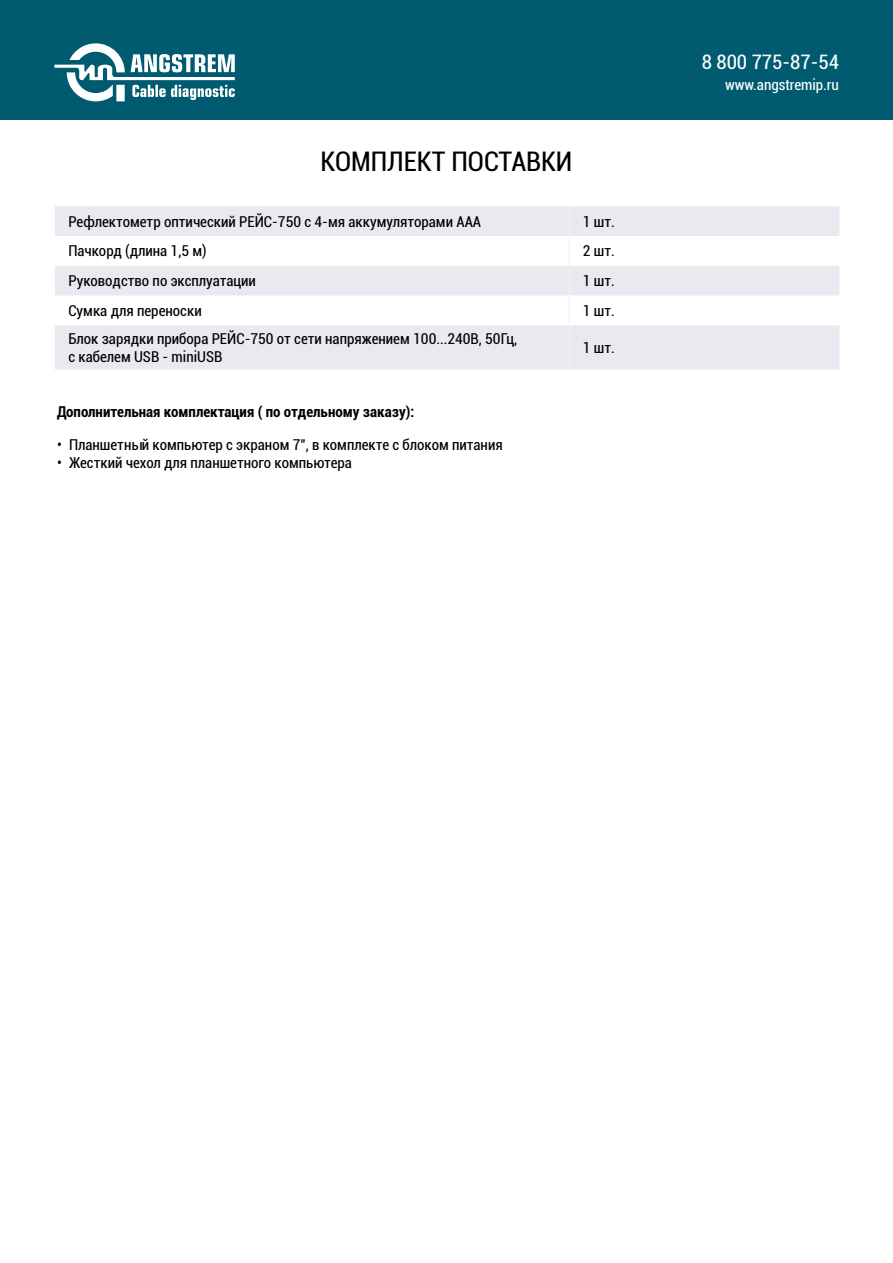
<style>
.page{position:relative;width:893px;height:1263px;background:#fff}
.page>*{position:absolute;margin:0;border:0;box-sizing:border-box;transform-origin:0 0}
.t1{font:condensed 27px "Roboto";color:#000}
.t2{font:condensed 19.95px "Roboto";color:#fff}
.t3{font:condensed 15px/18px "Roboto";color:#000}
.t4{font:700 condensed 15px "Roboto";color:#000}
.t5{font:condensed 15px "Roboto";color:#fff}
</style>
<div class="page">
<div style="left:0;top:0;width:893px;height:119px;background:#005b71"></div>
<svg style="left:54px;top:43px;width:181px;height:58px"></svg>
<svg style="left:55px;top:206px;width:784px;height:163px;fill:#e8eaf0"></svg>
<svg style="left:569px;top:206px;width:1px;height:163px"></svg>
<h1 class="t1" style="left:321px;top:143px;width:253px">КОМПЛЕКТ ПОСТАВКИ</h1>
<p class="t3" style="left:68px;top:212px;width:414px">Рефлектометр оптический РЕЙС-750 с 4-мя аккумуляторами ААА</p>
<p class="t3" style="left:583px;top:212px;width:34px">1 шт.</p>
<p class="t3" style="left:68px;top:242px;width:140px">Пачкорд (длина 1,5 м)</p>
<p class="t3" style="left:583px;top:242px;width:34px">2 шт.</p>
<p class="t3" style="left:68px;top:271px;width:189px">Руководство по эксплуатации</p>
<p class="t3" style="left:583px;top:271px;width:34px">1 шт.</p>
<p class="t3" style="left:68px;top:301px;width:135px">Сумка для переноски</p>
<p class="t3" style="left:583px;top:301px;width:34px">1 шт.</p>
<p class="t3" style="left:68px;top:329px;width:450px">Блок зарядки прибора РЕЙС-750 от сети напряжением 100...240В, 50Гц, с кабелем USB - miniUSB</p>
<p class="t3" style="left:583px;top:338px;width:34px">1 шт.</p>
<p class="t4" style="left:57px;top:401px;width:359px">Дополнительная комплектация ( по отдельному заказу):</p>
<p class="t3" style="left:57px;top:435px;width:447px">• Планшетный компьютер с экраном 7", в комплекте с блоком питания</p>
<p class="t3" style="left:57px;top:453px;width:296px">• Жесткий чехол для планшетного компьютера</p>
<h2 class="t2" style="left:702px;top:48px;width:139px">8 800 775-87-54</h2>
<p class="t5" style="left:725px;top:74px;width:115px">www.angstremip.ru</p>
</div>
